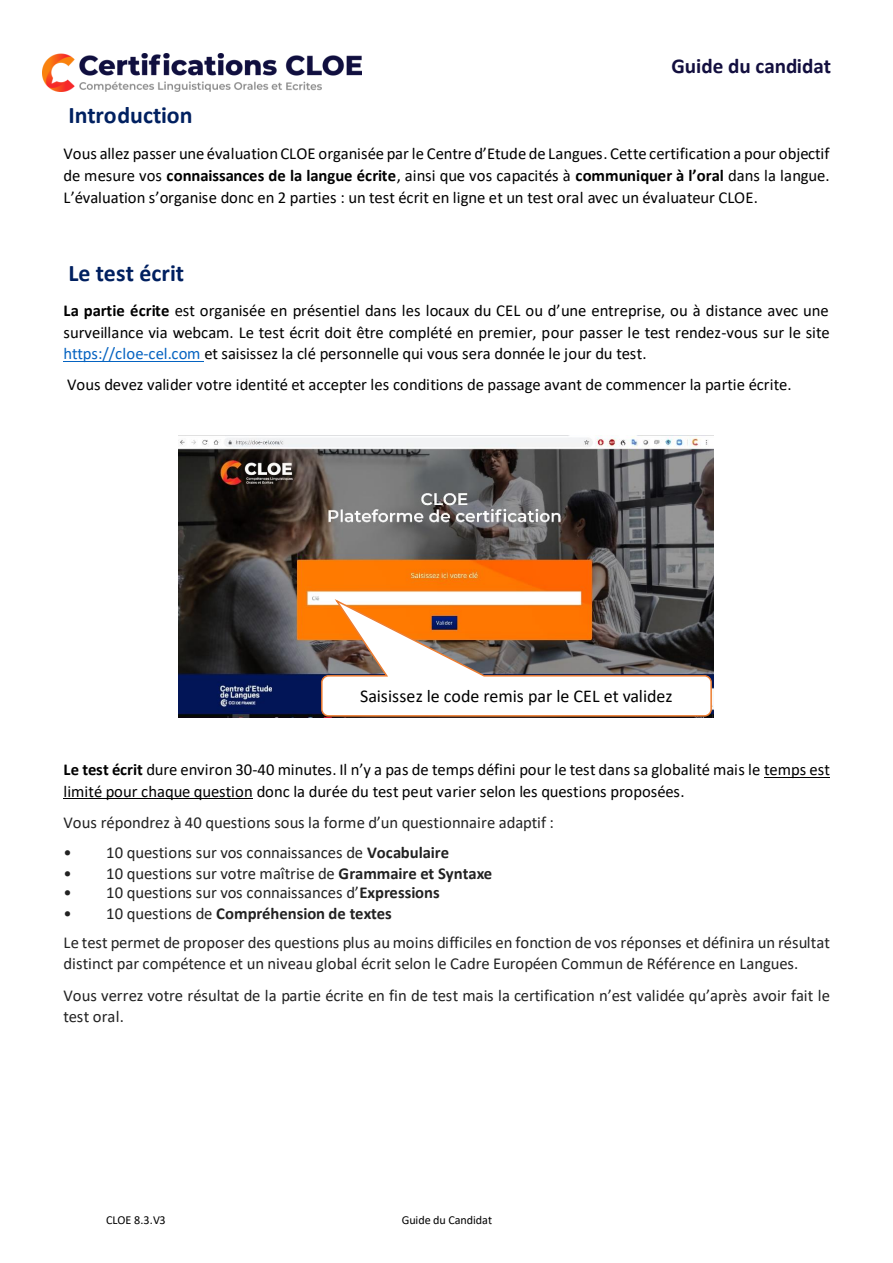
<style>
.page{position:relative;width:893px;height:1263px;background:#fff}
.page>*{position:absolute;margin:0;border:0;box-sizing:border-box;transform-origin:0 0}
.t1{font:700 23.85px "Calibri";color:#002060}
.t2{font:700 21.15px "Calibri";letter-spacing:-.005em;color:#130f3f}
.t3{font:18px "Calibri";color:#000}
.t4{font:16.65px/21.6px "Calibri";letter-spacing:-.01em;color:#000;text-align:justify}
.t5{font:16.65px/21.6px "Calibri";letter-spacing:-.01em;color:#222}
.t6{font:700 16.65px "Calibri";color:#222}
.t7{font:12.15px "Calibri";letter-spacing:-.005em;color:#000}
.s1{font-weight:700}
.s2{color:#0563c1}
.s3{font-weight:400}
</style>
<div class="page">
<img style="left:42px;top:53px;width:320px;height:39px">
<hr style="left:63px;top:361px;width:141px;height:1px;background:#0563c1">
<hr style="left:764px;top:777px;width:66px;height:1px;background:#000">
<hr style="left:63px;top:798px;width:190px;height:1px;background:#000">
<img style="left:179px;top:436px;width:534px;height:281px">
<svg style="left:320px;top:597px;width:392px;height:120px"></svg>
<p class="t2" style="left:671px;top:57px;width:161px">Guide du candidat</p>
<h1 class="t1" style="left:68px;top:105px;width:126px">Introduction</h1>
<p class="t4" style="left:63px;top:144px;width:768px">Vous allez passer une évaluation CLOE organisée par le Centre d’Etude de Langues. Cette certification a pour objectif de mesure vos <span class="s1">connaissances de la langue écrite</span>, ainsi que vos capacités à <span class="s1">communiquer à l’oral</span> dans la langue.<br>L’évaluation s’organise donc en 2 parties : un test écrit en ligne et un test oral avec un évaluateur CLOE.</p>
<h1 class="t1" style="left:68px;top:263px;width:117px">Le test écrit</h1>
<p class="t4" style="left:63px;top:301px;width:768px"><span class="s1">La partie écrite</span> est organisée en présentiel dans les locaux du CEL ou d’une entreprise, ou à distance avec une surveillance via webcam. Le test écrit doit être complété en premier, pour passer le test rendez-vous sur le site <span class="s2">https://cloe-cel.com</span> et saisissez la clé personnelle qui vous sera donnée le jour du test.</p>
<p class="t4" style="left:67px;top:375px;width:726px">Vous devez valider votre identité et accepter les conditions de passage avant de commencer la partie écrite.</p>
<p class="t3" style="left:360px;top:688px;width:314px">Saisissez le code remis par le CEL et validez</p>
<p class="t4" style="left:63px;top:760px;width:768px"><span class="s1">Le test écrit</span> dure environ 30-40 minutes. Il n’y a pas de temps défini pour le test dans sa globalité mais le temps est limité pour chaque question donc la durée du test peut varier selon les questions proposées.</p>
<p class="t5" style="left:63px;top:812px;width:492px">Vous répondrez à 40 questions sous la forme d’un questionnaire adaptif :</p>
<p class="t5" style="left:63px;top:843px;width:387px">• 10 questions sur vos connaissances de <span class="s1">Vocabulaire</span></p>
<p class="t5" style="left:63px;top:863px;width:430px">• 10 questions sur votre maîtrise de <span class="s1">Grammaire et Syntaxe</span></p>
<p class="t5" style="left:63px;top:883px;width:378px">• 10 questions sur vos connaissances d’<span class="s1">Expressions</span></p>
<p class="t6" style="left:63px;top:906px;width:330px"><span class="s3">• 10 questions de</span> Compréhension de textes</p>
<p class="t5" style="left:63px;top:933px;width:768px">Le test permet de proposer des questions plus au moins difficiles en fonction de vos réponses et définira un résultat distinct par compétence et un niveau global écrit selon le Cadre Européen Commun de Référence en Langues.</p>
<p class="t5" style="left:63px;top:985px;width:768px">Vous verrez votre résultat de la partie écrite en fin de test mais la certification n’est validée qu’après avoir fait le test oral.</p>
<p class="t7" style="left:106px;top:1215px;width:61px">CLOE 8.3.V3</p>
<p class="t7" style="left:402px;top:1215px;width:92px">Guide du Candidat</p>
</div>
